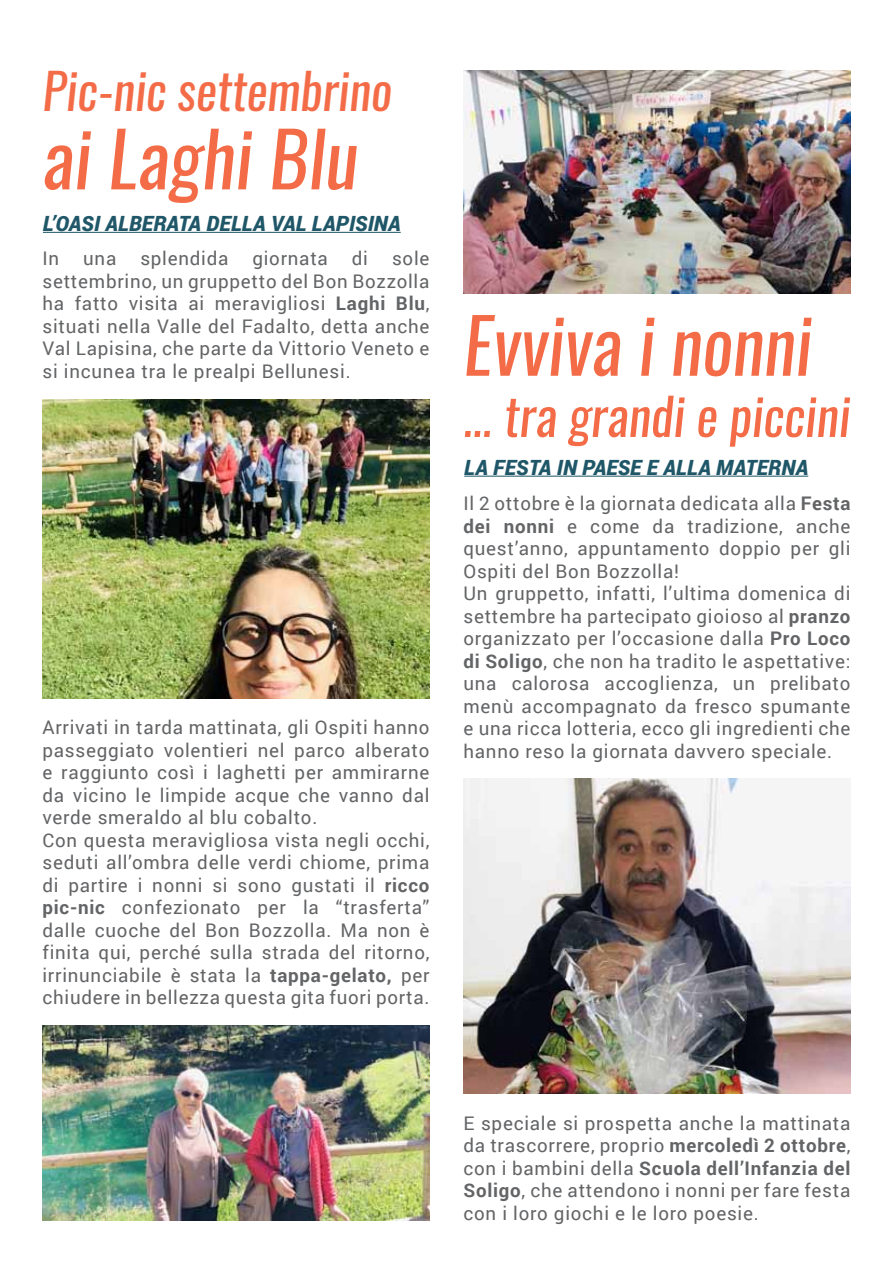
<style>
.page{position:relative;width:893px;height:1263px;background:#fff}
.page>*{position:absolute;margin:0;border:0;box-sizing:border-box;transform-origin:0 0}
.t1{font:italic 75px "Oswald";color:#f36c47;scale:.96 1}
.t2{font:italic 75px "Oswald";color:#f36c47}
.t3{font:italic 51px "Oswald";color:#f36c47}
.t4{font:italic 49.5px "Oswald";color:#f36c47}
.t5{font:italic 900 21px "Roboto";letter-spacing:.01em;color:#1f5768}
.t6{font:18.75px/22.5px "Roboto";letter-spacing:.04em;color:#636466;text-align:justify}
.s1{font-weight:700}
</style>
<div class="page">
<img style="left:463px;top:70px;width:387px;height:223px">
<hr style="left:43px;top:232px;width:358px;height:1px;background:#1f5768">
<hr style="left:464px;top:476px;width:344px;height:1px;background:#1f5768">
<img style="left:463px;top:778px;width:387px;height:315px">
<img style="left:43px;top:400px;width:386px;height:298px">
<img style="left:43px;top:1026px;width:386px;height:194px">
<h3 class="t4" style="left:43px;top:57px;width:351px">Pic-nic settembrino</h3>
<h1 class="t2" style="left:43px;top:107px;width:317px">ai Laghi Blu</h1>
<p class="t5" style="left:43px;top:208px;width:25px">l’OASI</p>
<p class="t5" style="left:105px;top:208px;width:13px">ALBERATA</p>
<p class="t5" style="left:207px;top:208px;width:77px">della VAL</p>
<p class="t5" style="left:312px;top:208px;width:12px">LAPISINA</p>
<p class="t6" style="left:43px;top:247px;width:388px;text-indent:350px">sole settembrino, un gruppetto del Bon Bozzolla ha fatto visita ai meravigliosi <span class="s1">Laghi Blu</span>, situati nella Valle del Fadalto, detta anche Val Lapisina, che parte da Vittorio Veneto e si incunea tra le prealpi Bellunesi.</p>
<p class="t6" style="left:43px;top:247px;width:18px">In</p>
<p class="t6" style="left:83px;top:247px;width:35px">una</p>
<p class="t6" style="left:140px;top:247px;width:90px">splendida</p>
<p class="t6" style="left:252px;top:247px;width:77px">giornata</p>
<p class="t6" style="left:352px;top:247px;width:18px">di</p>
<p class="t6" style="left:43px;top:715px;width:388px;text-align:left">Arrivati in tarda mattinata, gli Ospiti hanno passeggiato volentieri nel parco alberato e raggiunto così i laghetti per ammirarne da vicino le limpide acque che vanno dal verde smeraldo al blu cobalto.<br>Con questa meravigliosa vista negli occhi, seduti all’ombra delle verdi chiome, prima di partire i nonni si sono gustati il <span class="s1">ricco pic-nic</span> confezionato per la “trasferta” dalle cuoche del Bon Bozzolla. Ma non è finita qui, perché sulla strada del ritorno, irrinunciabile è stata la <span class="s1">tappa-gelato,</span> per chiudere in bellezza questa gita fuori porta.</p>
<h1 class="t1" style="left:463px;top:293px;width:364px">Evviva i nonni</h1>
<h2 class="t3" style="left:463px;top:381px;width:388px">... tra grandi e piccini</h2>
<p class="t5" style="left:464px;top:452px;width:54px">LA FESTA</p>
<p class="t5" style="left:557px;top:452px;width:39px">IN PAESE</p>
<p class="t5" style="left:647px;top:452px;width:30px">E ALLA</p>
<p class="t5" style="left:716px;top:452px;width:15px">MATERNA</p>
<p class="t6" style="left:463px;top:491px;width:388px;text-align:left">Il 2 ottobre è la giornata dedicata alla <span class="s1">Festa dei nonni</span> e come da tradizione, anche quest’anno, appuntamento doppio per gli Ospiti del Bon Bozzolla!<br>Un gruppetto, infatti, l’ultima domenica di settembre ha partecipato gioioso al <span class="s1">pranzo </span>organizzato per l’occasione dalla <span class="s1">Pro Loco di Soligo</span>, che non ha tradito le aspettative: una calorosa accoglienza, un prelibato menù accompagnato da fresco spumante e una ricca lotteria, ecco gli ingredienti che hanno reso la giornata davvero speciale.</p>
<p class="t6" style="left:463px;top:1111px;width:388px">E speciale si prospetta anche la mattinata da trascorrere, proprio <span class="s1">mercoledì 2 ottobre</span>, con i bambini della <span class="s1">Scuola dell’Infanzia del Soligo</span>, che attendono i nonni per fare festa con i loro giochi e le loro poesie.</p>
</div>
